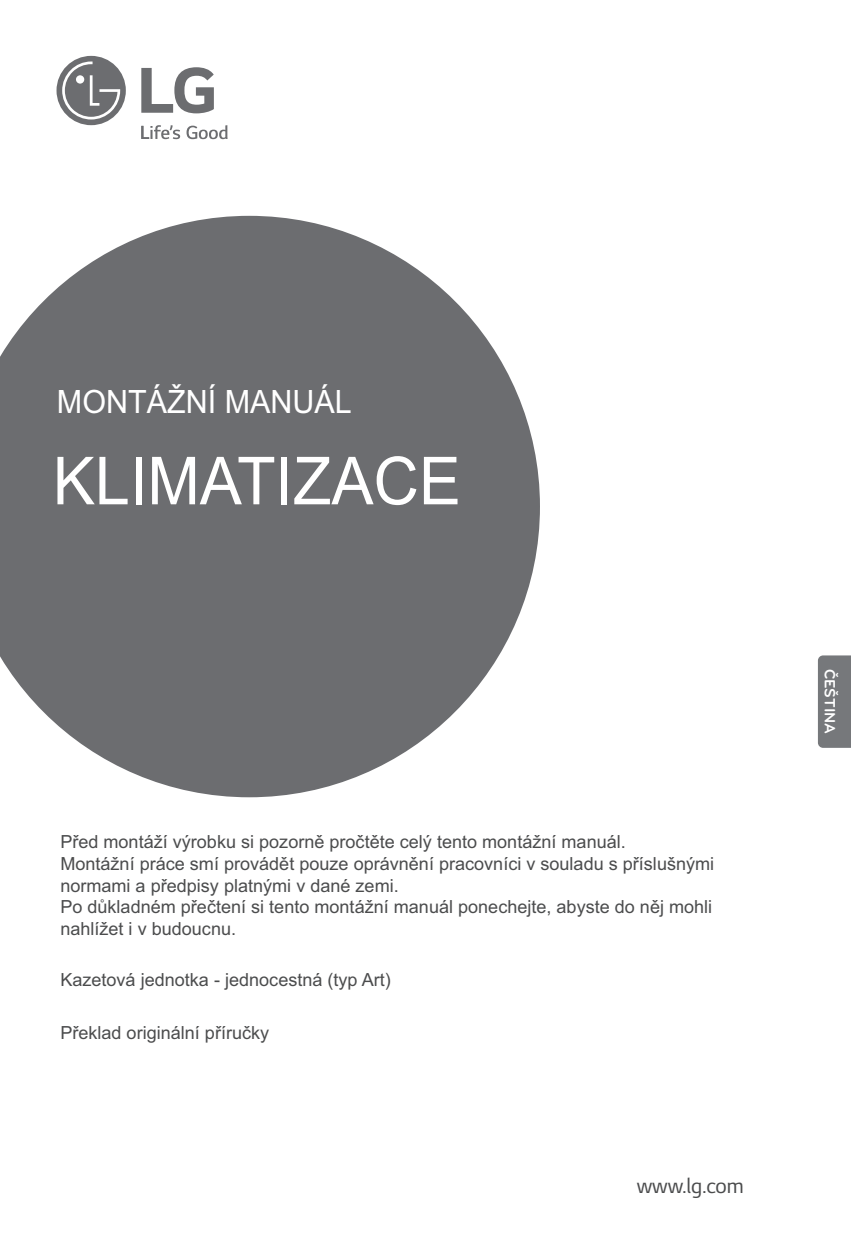
<style>
.page{position:relative;width:851px;height:1248px;background:#fff}
.page>*{position:absolute;margin:0;border:0;box-sizing:border-box;transform-origin:0 0}
.t1{font:66.2px "Arial";color:#fff;scale:.95 1}
.t2{font:32px "Arial";color:#fff;scale:.95 1}
.t3{font:22.4px "LG Smart";color:#4b4c4d}
.t4{font:18px/21.6px "Arial";color:#4b4c4d}
.t5{font:700 15.4px "Bryant LG";color:#fff}
</style>
<div class="page">
<svg style="left:0;top:216px;width:540px;height:581px;fill:#6c6d70"></svg>
<svg style="left:56px;top:56px;width:70px;height:69px"></svg>
<svg style="left:141px;top:125px;width:39px;height:14px"></svg>
<svg style="left:186px;top:125px;width:41px;height:14px"></svg>
<svg style="left:141px;top:67px;width:73px;height:46px"></svg>
<div style="left:817px;top:655px;width:33px;height:92px;background:#76787b"></div>
<p class="t2" style="left:57px;top:390px;width:312px">MONTÁŽNÍ MANUÁL</p>
<p class="t1" style="left:53px;top:457px;width:431px">KLIMATIZACE</p>
<p class="t4" style="left:60px;top:832px;width:655px">Před montáží výrobku si pozorně pročtěte celý tento montážní manuál.<br>Montážní práce smí provádět pouze oprávnění pracovníci v souladu s příslušnými normami a předpisy platnými v dané zemi.<br>Po důkladném přečtení si tento montážní manuál ponechejte, abyste do něj mohli nahlížet i v budoucnu.</p>
<p class="t4" style="left:60px;top:970px;width:332px">Kazetová jednotka - jednocestná (typ Art)</p>
<p class="t4" style="left:60px;top:1023px;width:210px">Překlad originální příručky</p>
<p class="t3" style="left:636px;top:1177px;width:109px">www.lg.com</p>
<p class="t5" style="left:839px;top:668px;width:67px;rotate:90deg">ČEŠTINA</p>
</div>
